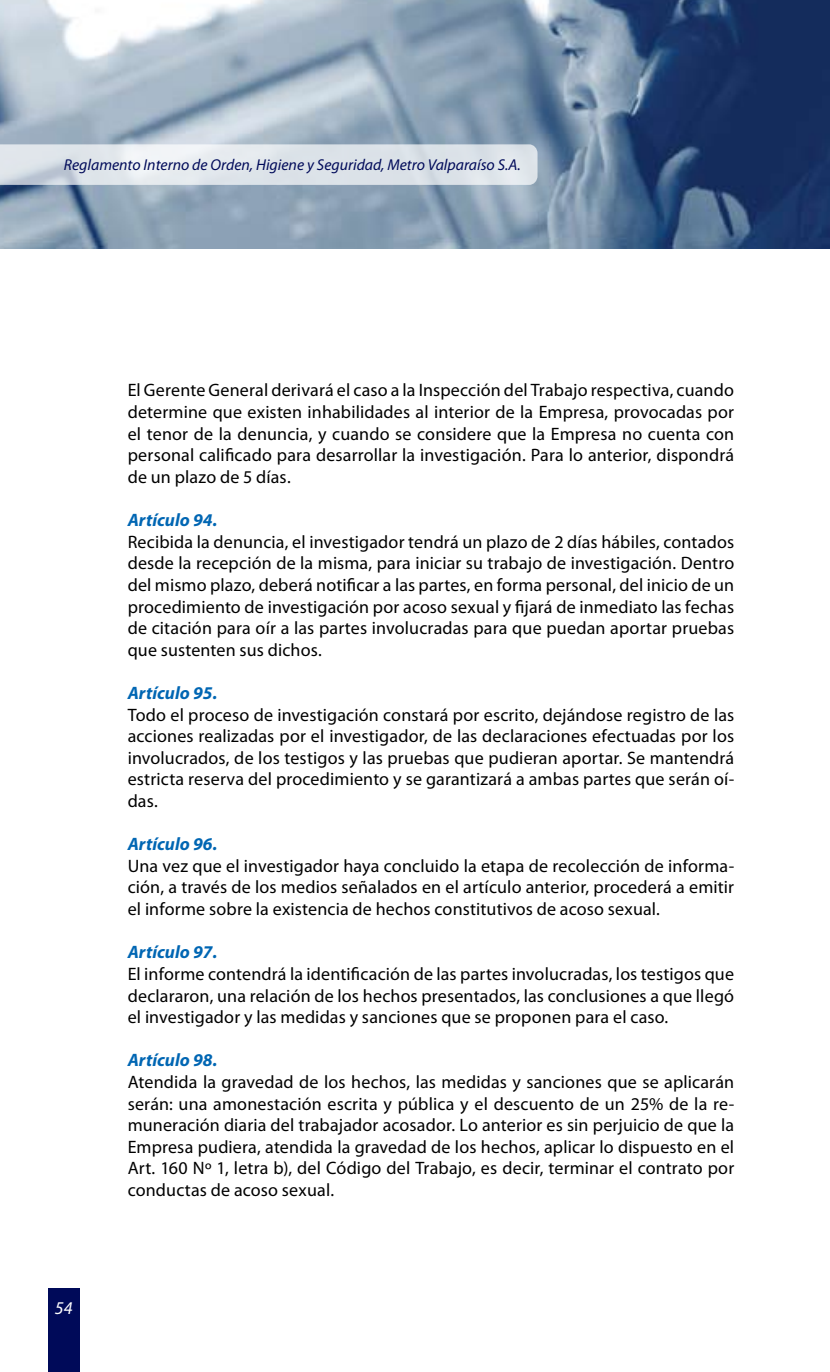
<style>
.page{position:relative;width:830px;height:1372px;background:#fff}
.page>*{position:absolute;margin:0;border:0;box-sizing:border-box;transform-origin:0 0}
.t1{font:18px/21.6px "Myriad Pro";letter-spacing:.01em;color:#000;text-align:justify}
.t2{font:italic 700 18px "Myriad Pro";color:#0066b3}
.t3{font:italic 18px "Myriad Pro";color:#fff}
.t4{font:italic 15.75px "Myriad Pro";color:#000a59}
</style>
<div class="page">
<img style="left:0;top:0;width:829px;height:249px">
<div style="left:48px;top:1288px;width:32px;height:83px;background:#000a59"></div>
<svg style="left:0;top:144px;width:537px;height:41px;background:#dde3e9"></svg>
<p class="t4" style="left:64px;top:155px;width:458px">Reglamento Interno de Orden, Higiene y Seguridad, Metro Valparaíso S.A.</p>
<p class="t3" style="left:55px;top:1296px;width:19px">54</p>
<p class="t1" style="left:128px;top:379px;width:607px">El Gerente General derivará el caso a la Inspección del Trabajo respectiva, cuando determine que existen inhabilidades al interior de la Empresa, provocadas por el tenor de la denuncia, y cuando se considere que la Empresa no cuenta con personal calificado para desarrollar la investigación. Para lo anterior, dispondrá de un plazo de 5 días.</p>
<p class="t2" style="left:128px;top:508px;width:91px">Artículo 94.</p>
<p class="t1" style="left:128px;top:530px;width:607px">Recibida la denuncia, el investigador tendrá un plazo de 2 días hábiles, contados desde la recepción de la misma, para iniciar su trabajo de investigación. Dentro del mismo plazo, deberá notificar a las partes, en forma personal, del inicio de un procedimiento de investigación por acoso sexual y fijará de inmediato las fechas de citación para oír a las partes involucradas para que puedan aportar pruebas que sustenten sus dichos.</p>
<p class="t2" style="left:128px;top:681px;width:91px">Artículo 95.</p>
<p class="t1" style="left:128px;top:703px;width:607px">Todo el proceso de investigación constará por escrito, dejándose registro de las acciones realizadas por el investigador, de las declaraciones efectuadas por los involucrados, de los testigos y las pruebas que pudieran aportar. Se mantendrá estricta reserva del procedimiento y se garantizará a ambas partes que serán oí&shy;das.</p>
<p class="t2" style="left:128px;top:832px;width:91px">Artículo 96.</p>
<p class="t1" style="left:128px;top:854px;width:607px">Una vez que el investigador haya concluido la etapa de recolección de informa&shy;ción, a través de los medios señalados en el artículo anterior, procederá a emitir el informe sobre la existencia de hechos constitutivos de acoso sexual.</p>
<p class="t2" style="left:128px;top:940px;width:91px">Artículo 97.</p>
<p class="t1" style="left:128px;top:962px;width:607px">El informe contendrá la identificación de las partes involucradas, los testigos que declararon, una relación de los hechos presentados, las conclusiones a que llegó el investigador y las medidas y sanciones que se proponen para el caso.</p>
<p class="t2" style="left:128px;top:1048px;width:91px">Artículo 98.</p>
<p class="t1" style="left:128px;top:1070px;width:607px">Atendida la gravedad de los hechos, las medidas y sanciones que se aplicarán serán: una amonestación escrita y pública y el descuento de un 25% de la re&shy;muneración diaria del trabajador acosador. Lo anterior es sin perjuicio de que la Empresa pudiera, atendida la gravedad de los hechos, aplicar lo dispuesto en el Art. 160 Nº 1, letra b), del Código del Trabajo, es decir, terminar el contrato por conductas de acoso sexual.</p>
</div>
